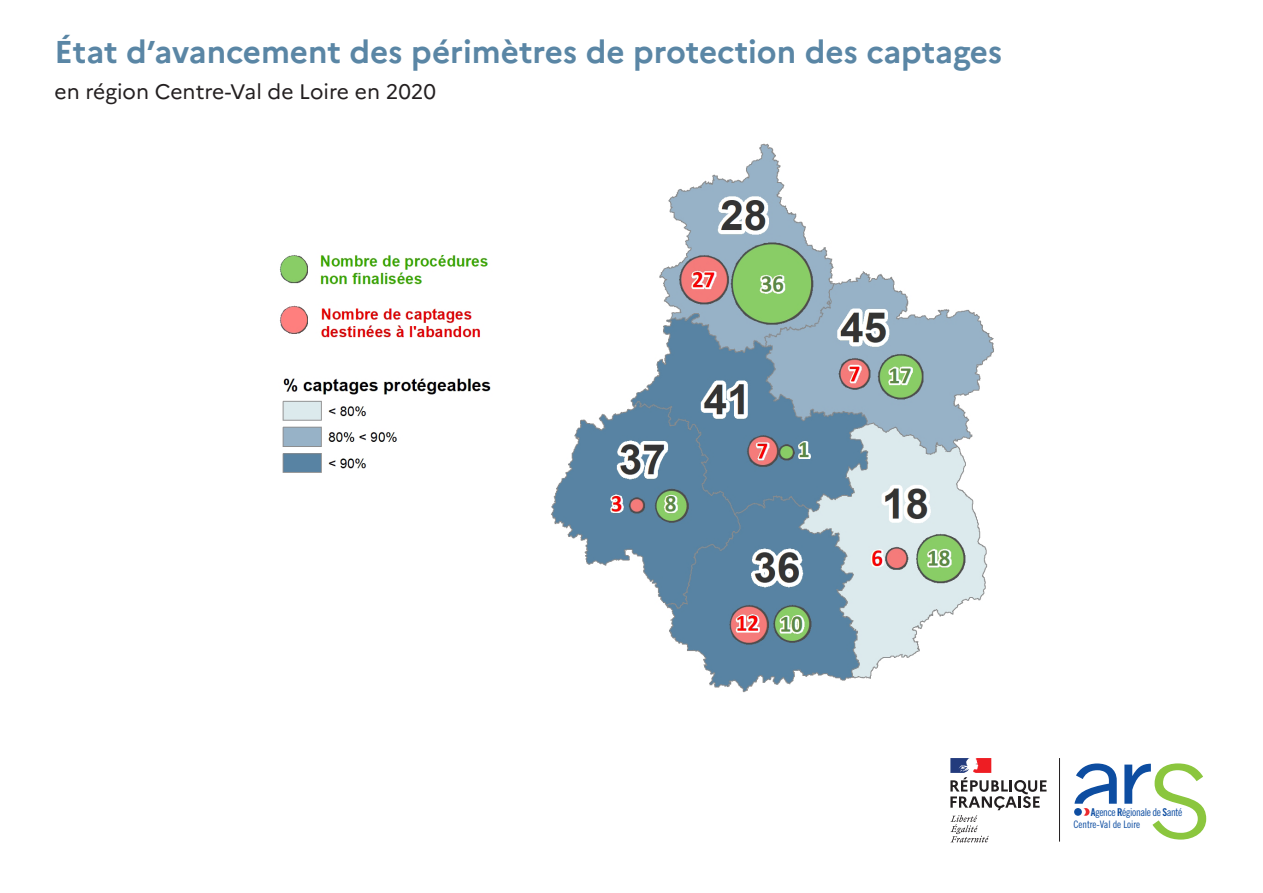
<style>
.page{position:relative;width:1263px;height:893px;background:#fff}
.page>*{position:absolute;margin:0;border:0;box-sizing:border-box;transform-origin:0 0}
.t1{font:700 31.5px "Marianne";color:#5a86a5}
.t2{font:21px "Marianne";color:#231f20}
.t3{font:10.8px "Trade Gothic LT Std Cn 18";letter-spacing:-.04em;color:#0d4da1}
.t4{font:10.35px "Trade Gothic LT Std Cn 18";letter-spacing:-.01em;color:#0d4da1}
.s1{font-family:"Trade Gothic LT Std Bd Cn 20"}
</style>
<div class="page">
<img style="left:279px;top:143px;width:715px;height:550px">
<svg style="left:1074px;top:763px;width:43px;height:41px"></svg>
<div style="left:1082px;top:808px;width:7px;height:8px;background:#ec2a2d;border-radius:50%"></div>
<svg style="left:1078px;top:808px;width:8px;height:8px"></svg>
<div style="left:1074px;top:808px;width:8px;height:8px;background:#0d4da1;border-radius:50%"></div>
<svg style="left:1124px;top:763px;width:82px;height:77px"></svg>
<svg style="left:950px;top:758px;width:96px;height:84px"></svg>
<hr style="left:1059px;top:758px;width:1px;height:84px;background:#231f20">
<p class="t1" style="left:55px;top:33px;width:949px">État d’avancement des périmètres de protection des captages</p>
<p class="t2" style="left:55px;top:79px;width:383px">en région Centre-Val de Loire en 2020</p>
<p class="t3" style="left:1091px;top:806px;width:93px"><span class="s1">A</span>gence <span class="s1">R</span>égionale de <span class="s1">S</span>anté</p>
<p class="t4" style="left:1073px;top:818px;width:68px">Centre-Val de Loire</p>
</div>
